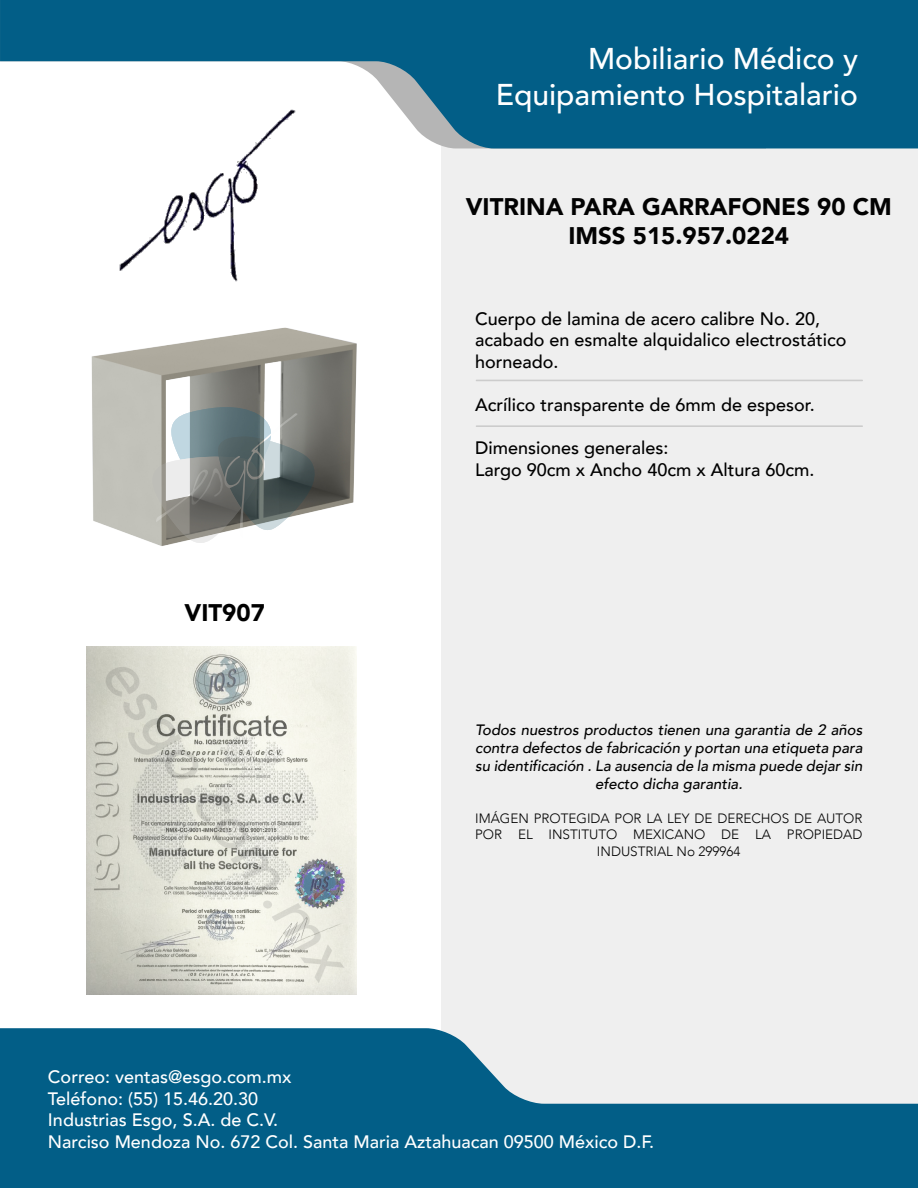
<style>
.page{position:relative;width:918px;height:1188px;background:#fff}
.page>*{position:absolute;margin:0;border:0;box-sizing:border-box;transform-origin:0 0}
.t1{font:500 30px/36px "Avenir";color:#fff;text-align:right}
.t2{font:900 24px/28.8px "Avenir";color:#020202;text-align:center}
.t3{font:900 24px "Avenir";color:#000}
.t4{font:500 18px/21.6px "Avenir";color:#000}
.t5{font:500 18px/21.6px "Avenir";color:#fff}
.t6{font:italic 500 15px/18px "Avenir";color:#000;text-align:center}
.t7{font:300 13.5px/16.2px "Avenir";color:#000;text-align:center}
</style>
<div class="page">
<img style="left:91px;top:327px;width:266px;height:219px">
<svg style="left:152px;top:407px;width:163px;height:136px;background:#8f9694"></svg>
<div style="left:441px;top:148px;width:477px;height:880px;background:#efefef"></div>
<svg style="left:0;top:1028px;width:918px;height:160px;fill:#025e87"></svg>
<svg style="left:0;top:0;width:918px;height:148px;fill:#025e87"></svg>
<img style="left:77px;top:99px;width:266px;height:183px">
<img style="left:86px;top:647px;width:271px;height:347px">
<svg style="left:476px;top:425px;width:387px;height:2px"></svg>
<svg style="left:476px;top:380px;width:387px;height:1px"></svg>
<h1 class="t1" style="left:496px;top:38px;width:364px">Mobiliario Médico y<br>Equipamiento Hospitalario</h1>
<h2 class="t2" style="left:466px;top:191px;width:428px">VITRINA PARA GARRAFONES 90 CM<br>IMSS 515.957.0224</h2>
<h2 class="t3" style="left:185px;top:592px;width:82px">VIT907</h2>
<p class="t4" style="left:475px;top:307px;width:373px">Cuerpo de lamina de acero calibre No. 20, acabado en esmalte alquidalico electrostático horneado.</p>
<p class="t4" style="left:475px;top:393px;width:341px">Acrílico transparente de 6mm de espesor.</p>
<p class="t4" style="left:475px;top:436px;width:341px">Dimensiones generales:<br>Largo 90cm x Ancho 40cm x Altura 60cm.</p>
<p class="t6" style="left:475px;top:721px;width:389px">Todos nuestros productos tienen una garantia de 2 años contra defectos de fabricación y portan una etiqueta para su identificación . La ausencia de la misma puede dejar sin efecto dicha garantia.</p>
<p class="t7" style="left:475px;top:811px;width:389px">IMÁGEN PROTEGIDA POR LA LEY DE DERECHOS DE AUTOR<br>POR EL INSTITUTO MEXICANO DE LA PROPIEDAD<br>INDUSTRIAL No 299964</p>
<p class="t5" style="left:48px;top:1065px;width:608px">Correo: ventas@esgo.com.mx<br>Teléfono: (55) 15.46.20.30<br>Industrias Esgo, S.A. de C.V.<br>Narciso Mendoza No. 672 Col. Santa Maria Aztahuacan 09500 México D.F.</p>
</div>
